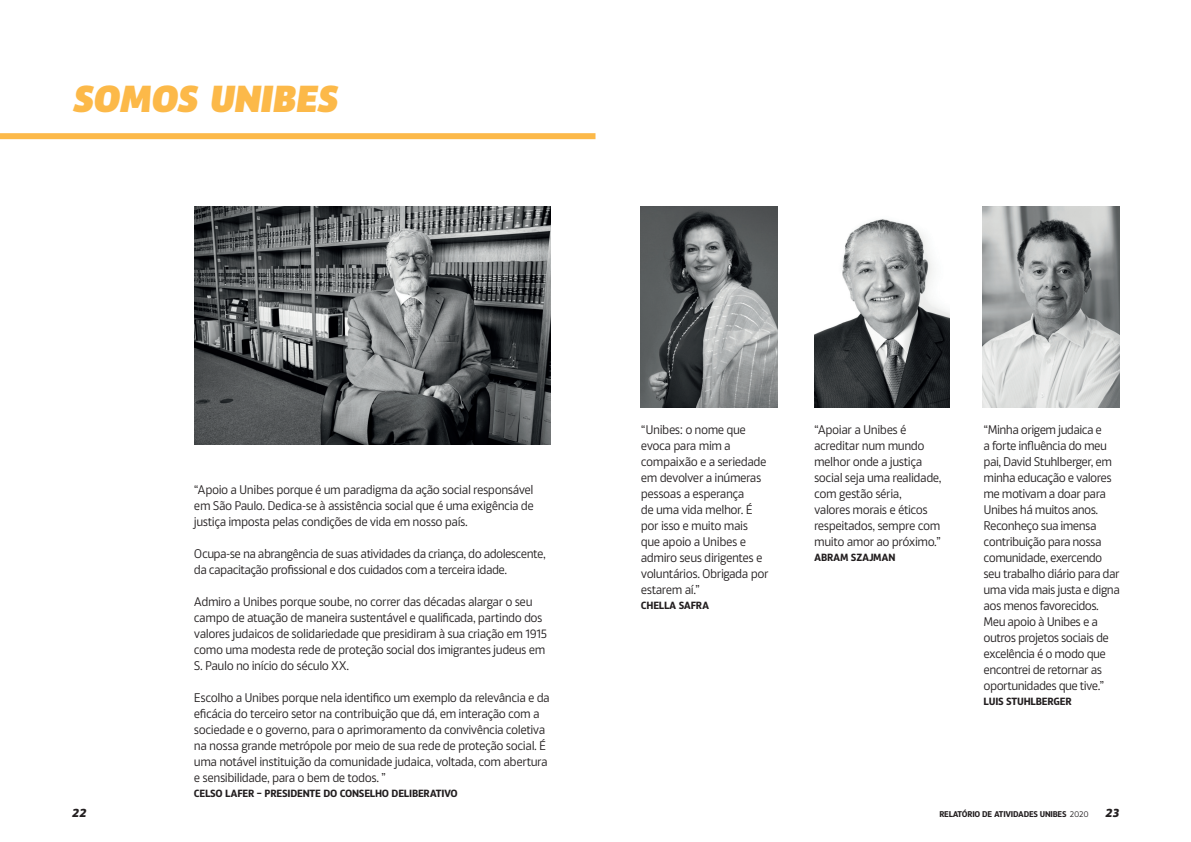
<style>
.page{position:relative;width:1191px;height:842px;background:#fff}
.page>*{position:absolute;margin:0;border:0;box-sizing:border-box;transform-origin:0 0}
.t1{font:900 36px "Akwe Pro";color:#fcb949}
.t2{font:italic 700 14px "Akwe Pro SC";color:#231f20}
.t3{font:12px/16px "Akwe Pro";letter-spacing:-.04em;color:#231f20}
.t4{font:700 10px "Akwe Pro";letter-spacing:-.02em;color:#231f20}
.t5{font:700 8px "Akwe Pro";letter-spacing:-.025em;color:#231f20}
.s1{font-weight:400}
.s2{font-family:"Akwe Pro SC";font-style:italic;font-size:14px}
</style>
<div class="page">
<img style="left:195px;top:207px;width:355px;height:238px">
<div style="left:0;top:133px;width:595px;height:6px;background:#fcb949"></div>
<img style="left:983px;top:207px;width:136px;height:201px">
<img style="left:641px;top:207px;width:136px;height:201px">
<img style="left:814px;top:219px;width:135px;height:189px">
<p class="t1" style="left:72px;top:68px;width:274px">SOMOS UNIBES</p>
<p class="t3" style="left:194px;top:481px;width:341px;text-align:justify">“Apoio a Unibes porque é um paradigma da ação social responsável em São Paulo. Dedica-se à assistência social que é uma exigência de justiça imposta pelas condições de vida em nosso país.</p>
<p class="t3" style="left:194px;top:545px;width:353px">Ocupa-se na abrangência de suas atividades da criança, do adolescente, da capacitação profissional e dos cuidados com a terceira idade.</p>
<p class="t3" style="left:194px;top:593px;width:355px">Admiro a Unibes porque soube, no correr das décadas alargar o seu campo de atuação de maneira sustentável e qualificada, partindo dos valores judaicos de solidariedade que presidiram à sua criação em 1915 como uma modesta rede de proteção social dos imigrantes judeus em S. Paulo no início do século XX.</p>
<p class="t3" style="left:194px;top:689px;width:357px">Escolho a Unibes porque nela identifico um exemplo da relevância e da eficácia do terceiro setor na contribuição que dá, em interação com a sociedade e o governo, para o aprimoramento da convivência coletiva na nossa grande metrópole por meio de sua rede de proteção social. É uma notável instituição da comunidade judaica, voltada, com abertura e sensibilidade, para o bem de todos. ”</p>
<p class="t4" style="left:194px;top:785px;width:265px">CELSO LAFER – PRESIDENTE DO CONSELHO DELIBERATIVO</p>
<p class="t3" style="left:641px;top:421px;width:129px">“Unibes: o nome que evoca para mim a compaixão e a seriedade em devolver a inúmeras pessoas a esperança<br>de uma vida melhor. É por isso e muito mais que apoio a Unibes e admiro seus dirigentes e voluntários. Obrigada por estarem aí.”</p>
<p class="t4" style="left:641px;top:598px;width:70px">CHELLA SAFRA</p>
<p class="t3" style="left:814px;top:421px;width:129px">“Apoiar a Unibes é acreditar num mundo melhor onde a justiça social seja uma realidade, com gestão séria,<br>valores morais e éticos respeitados, sempre com muito amor ao próximo.”</p>
<p class="t4" style="left:814px;top:550px;width:83px">ABRAM SZAJMAN</p>
<p class="t3" style="left:983px;top:421px;width:138px">“Minha origem judaica e<br>a forte influência do meu pai, David Stuhlberger, em minha educação e valores me motivam a doar para<br>Unibes há muitos anos.<br>Reconheço sua imensa contribuição para nossa comunidade, exercendo seu trabalho diário para dar uma vida mais justa e digna aos menos favorecidos.<br>Meu apoio à Unibes e a outros projetos sociais de excelência é o modo que encontrei de retornar as oportunidades que tive.”</p>
<p class="t4" style="left:983px;top:694px;width:90px">LUIS STUHLBERGER</p>
<p class="t2" style="left:72px;top:800px;width:16px">22</p>
<p class="t5" style="left:939px;top:807px;width:182px">RELATÓRIO DE ATIVIDADES UNIBES <span class="s1">2020</span> <span class="s2">23</span></p>
</div>
